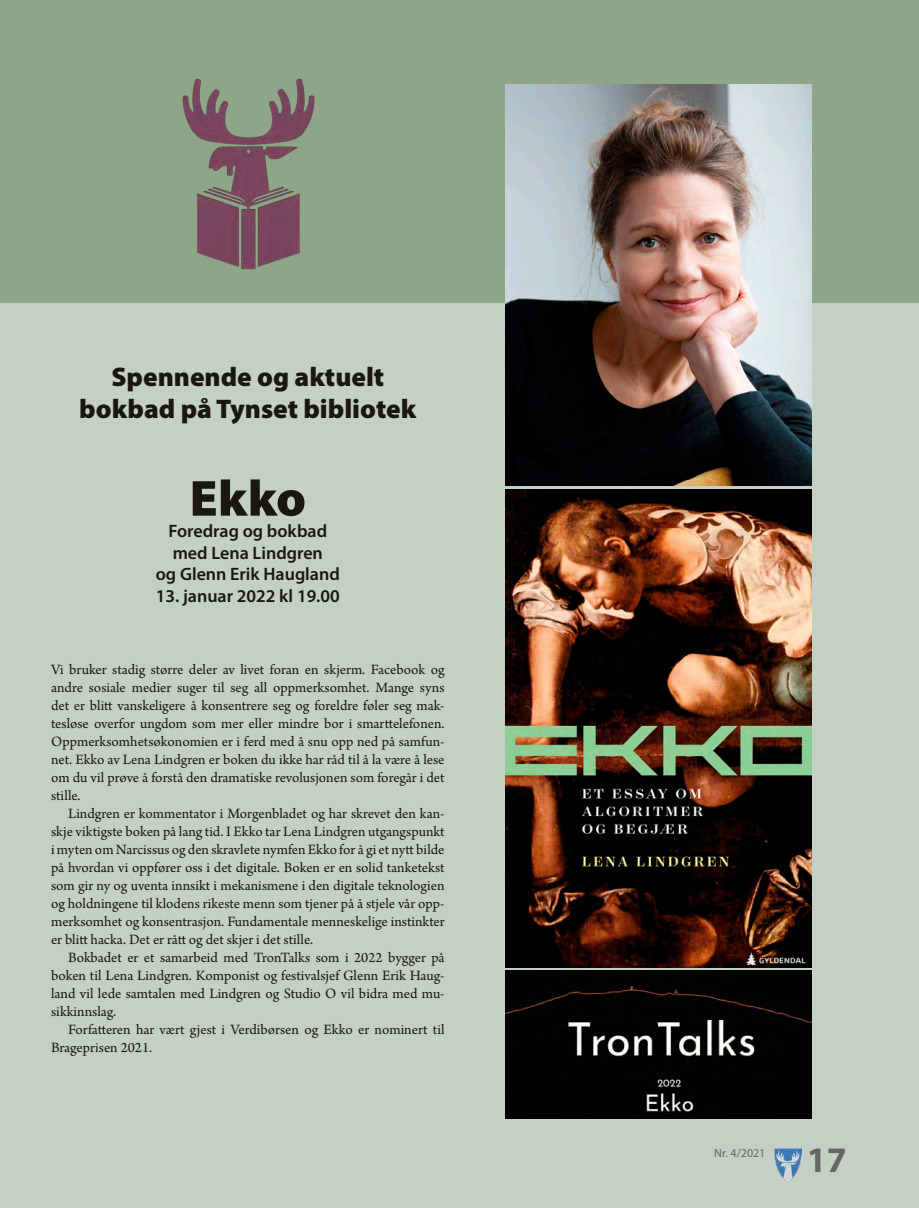
<style>
.page{position:relative;width:919px;height:1208px;background:#fff}
.page>*{position:absolute;margin:0;border:0;box-sizing:border-box;transform-origin:0 0}
.Hovedtittel_KomInfo{font:900 51px "Myriad Pro";color:#1a1711}
.t1{font:700 36px "Myriad Pro";color:#666663}
.Hovedtittel{font:900 27px "Myriad Pro";color:#1a1711}
.Hovedtittel_KomInfo-2{font:600 18px "Myriad Pro";color:#1a1711}
.Avsnitt_med_førsteli{font:15px/18px "Arno Pro";letter-spacing:-.005em;color:#1a1711;text-align:justify}
.t2{font:12px "Myriad Pro";color:#666663}
</style>
<div class="page">
<div style="left:0;top:302px;width:918px;height:906px;background:#c4d0c3"></div>
<div style="left:0;top:0;width:918px;height:302px;background:#8ea588"></div>
<img style="left:774px;top:1148px;width:27px;height:32px">
<img style="left:505px;top:85px;width:306px;height:401px">
<img style="left:505px;top:489px;width:306px;height:478px">
<img style="left:182px;top:78px;width:133px;height:192px">
<img style="left:505px;top:971px;width:306px;height:147px">
<p class="Hovedtittel" style="left:111px;top:359px;width:274px">Spennende og aktuelt</p>
<p class="Hovedtittel" style="left:79px;top:391px;width:338px">bokbad på Tynset bibliotek</p>
<p class="Hovedtittel_KomInfo" style="left:189px;top:464px;width:118px">Ekko</p>
<p class="Hovedtittel_KomInfo-2" style="left:168px;top:520px;width:160px">Foredrag og bokbad</p>
<p class="Hovedtittel_KomInfo-2" style="left:173px;top:541px;width:152px">med Lena Lindgren</p>
<p class="Hovedtittel_KomInfo-2" style="left:156px;top:563px;width:185px">og Glenn Erik Haugland</p>
<p class="Hovedtittel_KomInfo-2" style="left:156px;top:584px;width:186px">13. januar 2022 kl 19.00</p>
<p class="Avsnitt_med_førsteli" style="left:51px;top:661px;width:395px">Vi bruker stadig større deler av livet foran en skjerm. Facebook og andre sosiale medier suger til seg all oppmerksomhet. Mange syns det er blitt vanskeligere å konsentrere seg og foreldre føler seg mak&shy;tesløse overfor ungdom som mer eller mindre bor i smarttelefonen.<br>Oppmerksomhetsøkonomien er i ferd med å snu opp ned på samfun&shy;net. Ekko av Lena Lindgren er boken du ikke har råd til å la være å lese om du vil prøve å forstå den dramatiske revolusjonen som foregår i det stille.</p>
<p class="Avsnitt_med_førsteli" style="left:51px;top:805px;width:395px;text-indent:17px">Lindgren er kommentator i Morgenbladet og har skrevet den kan&shy;skje viktigste boken på lang tid. I Ekko tar Lena Lindgren utgangspunkt i myten om Narcissus og den skravlete nymfen Ekko for å gi et nytt bilde på hvordan vi oppfører oss i det digitale. Boken er en solid tanketekst som gir ny og uventa innsikt i mekanismene i den digitale teknologien og holdningene til klodens rikeste menn som tjener på å stjele vår opp&shy;merksomhet og konsentrasjon. Fundamentale menneskelige instinkter er blitt hacka. Det er rått og det skjer i det stille.</p>
<p class="Avsnitt_med_førsteli" style="left:51px;top:949px;width:395px;text-indent:17px">Bokbadet er et samarbeid med TronTalks som i 2022 bygger på boken til Lena Lindgren. Komponist og festivalsjef Glenn Erik Haug&shy;land vil lede samtalen med Lindgren og Studio O vil bidra med mu&shy;sikkinnslag.</p>
<p class="Avsnitt_med_førsteli" style="left:51px;top:1021px;width:395px;text-indent:17px">Forfatteren har vært gjest i Verdibørsen og Ekko er nominert til<br>Brageprisen 2021.</p>
<p class="t2" style="left:714px;top:1146px;width:53px">Nr. 4/2021</p>
<p class="t1" style="left:806px;top:1136px;width:41px">17</p>
</div>
